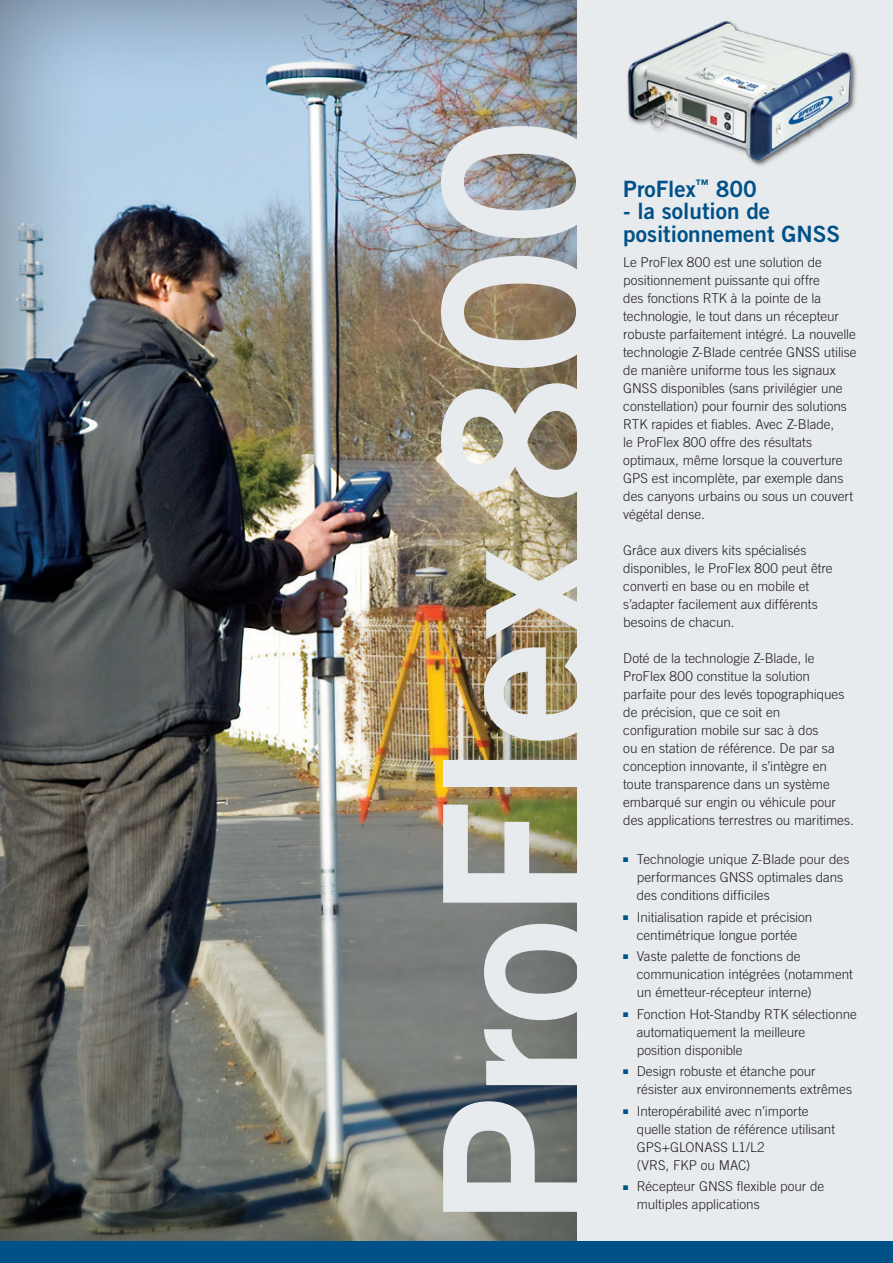
<style>
.page{position:relative;width:893px;height:1263px;background:#fff}
.page>*{position:absolute;margin:0;border:0;box-sizing:border-box;transform-origin:0 0}
.t1{font:213px "Trade Gothic LT Std Bd 2";letter-spacing:-.005em;color:#e8ebee}
.Body_Text{font:22.5px/22.5px "Trade Gothic LT Std Bd 2";color:#005188}
.Body_Text-2{font:300 13.5px/18px "Trade Gothic LT Std";color:#231f20}
.s1{color:#005188}
</style>
<div class="page">
<div style="left:0;top:0;width:593px;height:1245px;background:#231f20;opacity:.49"></div>
<div style="left:578px;top:0;width:315px;height:1251px;background:#e8ebee"></div>
<div style="left:0;top:1241px;width:893px;height:22px;background:#005188"></div>
<img style="left:627px;top:21px;width:230px;height:145px">
<p class="t1" style="left:389px;top:1226px;width:1111px;rotate:-90deg">ProFlex 800</p>
<p class="Body_Text" style="left:623px;top:177px;width:135px">ProFlex<sup>™</sup> 800</p>
<p class="Body_Text" style="left:623px;top:200px;width:218px">- la solution de positionnement GNSS</p>
<p class="Body_Text-2" style="left:623px;top:253px;width:235px">Le ProFlex 800 est une solution de positionnement puissante qui offre<br>des fonctions RTK à la pointe de la technologie, le tout dans un récepteur robuste parfaitement intégré. La nouvelle technologie Z-Blade centrée GNSS utilise de manière uniforme tous les signaux GNSS disponibles (sans privilégier une constellation) pour fournir des solutions RTK rapides et fiables. Avec Z-Blade,<br>le ProFlex 800 offre des résultats optimaux, même lorsque la couverture GPS est incomplète, par exemple dans des canyons urbains ou sous un couvert végétal dense.</p>
<p class="Body_Text-2" style="left:623px;top:541px;width:211px">Grâce aux divers kits spécialisés disponibles, le ProFlex 800 peut être converti en base ou en mobile et s’adapter facilement aux différents besoins de chacun.</p>
<p class="Body_Text-2" style="left:623px;top:649px;width:232px">Doté de la technologie Z-Blade, le ProFlex 800 constitue la solution parfaite pour des levés topographiques de précision, que ce soit en configuration mobile sur sac à dos<br>ou en station de référence. De par sa conception innovante, il s’intègre en toute transparence dans un système embarqué sur engin ou véhicule pour des applications terrestres ou maritimes.</p>
<p class="Body_Text-2" style="left:637px;top:850px;width:214px;text-indent:-14px"><span class="s1">■</span> Technologie unique Z-Blade pour des performances GNSS optimales dans des conditions difficiles</p>
<p class="Body_Text-2" style="left:623px;top:908px;width:191px;text-align:center"><span class="s1">■</span> Initialisation rapide et précision centimétrique longue portée</p>
<p class="Body_Text-2" style="left:637px;top:947px;width:218px;text-indent:-14px"><span class="s1">■</span> Vaste palette de fonctions de communication intégrées (notamment un émetteur-récepteur interne)</p>
<p class="Body_Text-2" style="left:637px;top:1005px;width:222px;text-indent:-14px"><span class="s1">■</span> Fonction Hot-Standby RTK sélectionne automatiquement la meilleure<br>position disponible</p>
<p class="Body_Text-2" style="left:637px;top:1062px;width:217px;text-indent:-14px"><span class="s1">■</span> Design robuste et étanche pour résister aux environnements extrêmes</p>
<p class="Body_Text-2" style="left:637px;top:1102px;width:200px;text-indent:-14px"><span class="s1">■</span> Interopérabilité avec n’importe quelle station de référence utilisant<br>GPS+GLONASS L1/L2<br>(VRS, FKP ou MAC)</p>
<p class="Body_Text-2" style="left:637px;top:1177px;width:189px;text-indent:-14px"><span class="s1">■</span> Récepteur GNSS flexible pour de multiples applications</p>
</div>
